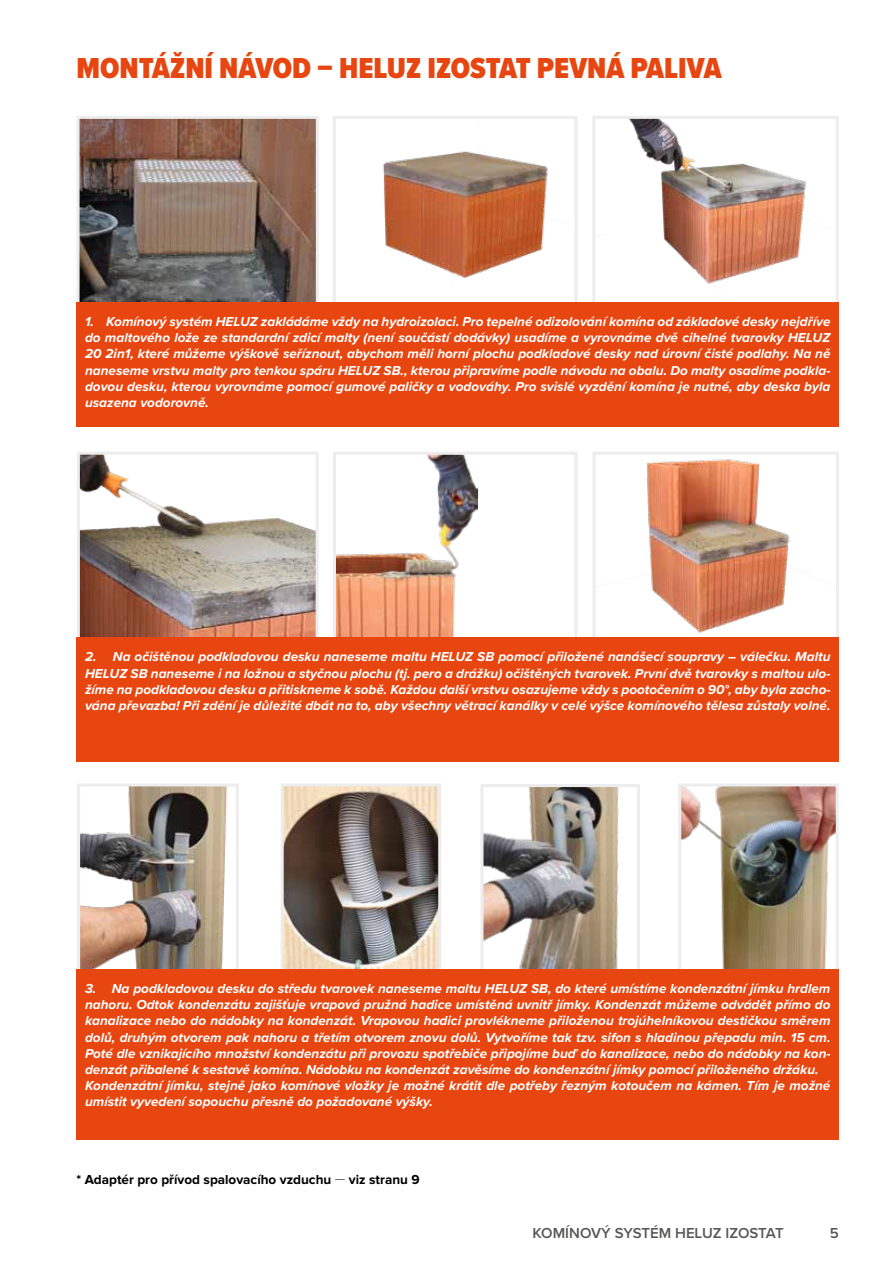
<style>
.page{position:relative;width:893px;height:1263px;background:#fff}
.page>*{position:absolute;margin:0;border:0;box-sizing:border-box;transform-origin:0 0}
.t1{font:900 30px "Proxima Nova Cond";color:#e84610}
.t2{font:600 15px "Proxima Nova";color:#575756}
.t3{font:italic 700 13.5px/16.2px "Proxima Nova";color:#fff;text-align:justify}
.t4{font:700 13.5px "Proxima Nova";color:#000}
.s1{font-family:"Proxima Nova T";font-weight:100;font-size:18px}
</style>
<div class="page">
<img style="left:81px;top:787px;width:147px;height:182px">
<div style="left:77px;top:783px;width:162px;height:190px;border:3px solid #ededed"></div>
<img style="left:484px;top:788px;width:135px;height:181px">
<div style="left:480px;top:784px;width:160px;height:192px;border:3px solid #ededed"></div>
<img style="left:81px;top:120px;width:234px;height:182px">
<div style="left:77px;top:116px;width:242px;height:190px;border:3px solid #ededed"></div>
<img style="left:383px;top:151px;width:165px;height:127px">
<div style="left:333px;top:116px;width:244px;height:190px;border:3px solid #ededed"></div>
<img style="left:629px;top:120px;width:177px;height:164px">
<div style="left:592px;top:116px;width:247px;height:190px;border:3px solid #ededed"></div>
<img style="left:337px;top:456px;width:141px;height:181px">
<div style="left:333px;top:452px;width:244px;height:189px;border:3px solid #ededed"></div>
<img style="left:646px;top:459px;width:144px;height:174px">
<div style="left:593px;top:452px;width:246px;height:189px;border:3px solid #ededed"></div>
<img style="left:81px;top:456px;width:234px;height:181px">
<div style="left:77px;top:452px;width:242px;height:189px;border:3px solid #ededed"></div>
<img style="left:682px;top:787px;width:153px;height:182px">
<div style="left:678px;top:783px;width:161px;height:190px;border:3px solid #ededed"></div>
<img style="left:285px;top:787px;width:152px;height:182px">
<div style="left:281px;top:783px;width:160px;height:190px;border:3px solid #ededed"></div>
<div style="left:77px;top:303px;width:762px;height:124px;background:#e84610"></div>
<div style="left:77px;top:638px;width:762px;height:124px;background:#e84610"></div>
<div style="left:77px;top:969px;width:762px;height:171px;background:#e84610"></div>
<h1 class="t1" style="left:77px;top:46px;width:646px">MONTÁŽNÍ NÁVOD – HELUZ IZOSTAT PEVNÁ PALIVA</h1>
<p class="t3" style="left:85px;top:313px;width:747px">1. Komínový systém HELUZ zakládáme vždy na hydroizolaci. Pro tepelné odizolování komína od základové desky nejdříve do maltového lože ze standardní zdicí malty (není součástí dodávky) usadíme a vyrovnáme dvě cihelné tvarovky HELUZ 20 2in1, které můžeme výškově seříznout, abychom měli horní plochu podkladové desky nad úrovní čisté podlahy. Na ně naneseme vrstvu malty pro tenkou spáru HELUZ SB., kterou připravíme podle návodu na obalu. Do malty osadíme podkla&shy;dovou desku, kterou vyrovnáme pomocí gumové paličky a vodováhy. Pro svislé vyzdění komína je nutné, aby deska byla usazena vodorovně.</p>
<p class="t3" style="left:85px;top:648px;width:747px">2. Na očištěnou podkladovou desku naneseme maltu HELUZ SB pomocí přiložené nanášecí soupravy – válečku. Maltu HELUZ SB naneseme i na ložnou a styčnou plochu (tj. pero a drážku) očištěných tvarovek. První dvě tvarovky s maltou ulo&shy;žíme na podkladovou desku a přitiskneme k sobě. Každou další vrstvu osazujeme vždy s pootočením o 90°, aby byla zacho&shy;vána převazba! Při zdění je důležité dbát na to, aby všechny větrací kanálky v celé výšce komínového tělesa zůstaly volné.</p>
<p class="t3" style="left:85px;top:980px;width:747px;text-align:left">3. Na podkladovou desku do středu tvarovek naneseme maltu HELUZ SB, do které umístíme kondenzátní jímku hrdlem nahoru. Odtok kondenzátu zajišťuje vrapová pružná hadice umístěná uvnitř jímky. Kondenzát můžeme odvádět přímo do kanalizace nebo do nádobky na kondenzát. Vrapovou hadici provlékneme přiloženou trojúhelníkovou destičkou směrem dolů, druhým otvorem pak nahoru a třetím otvorem znovu dolů. Vytvoříme tak tzv. sifon s hladinou přepadu min. 15 cm.<br>Poté dle vznikajícího množství kondenzátu při provozu spotřebiče připojíme buď do kanalizace, nebo do nádobky na kon&shy;denzát přibalené k sestavě komína. Nádobku na kondenzát zavěsíme do kondenzátní jímky pomocí přiloženého držáku.<br>Kondenzátní jímku, stejně jako komínové vložky je možné krátit dle potřeby řezným kotoučem na kámen. Tím je možné umístit vyvedení sopouchu přesně do požadované výšky.</p>
<p class="t4" style="left:77px;top:1172px;width:345px">* Adaptér pro přívod spalovacího vzduchu <span class="s1">–</span> viz stranu 9</p>
<p class="t2" style="left:533px;top:1222px;width:253px">KOMÍNOVÝ SYSTÉM HELUZ IZOSTAT</p>
<p class="t2" style="left:830px;top:1222px;width:10px">5</p>
</div>
